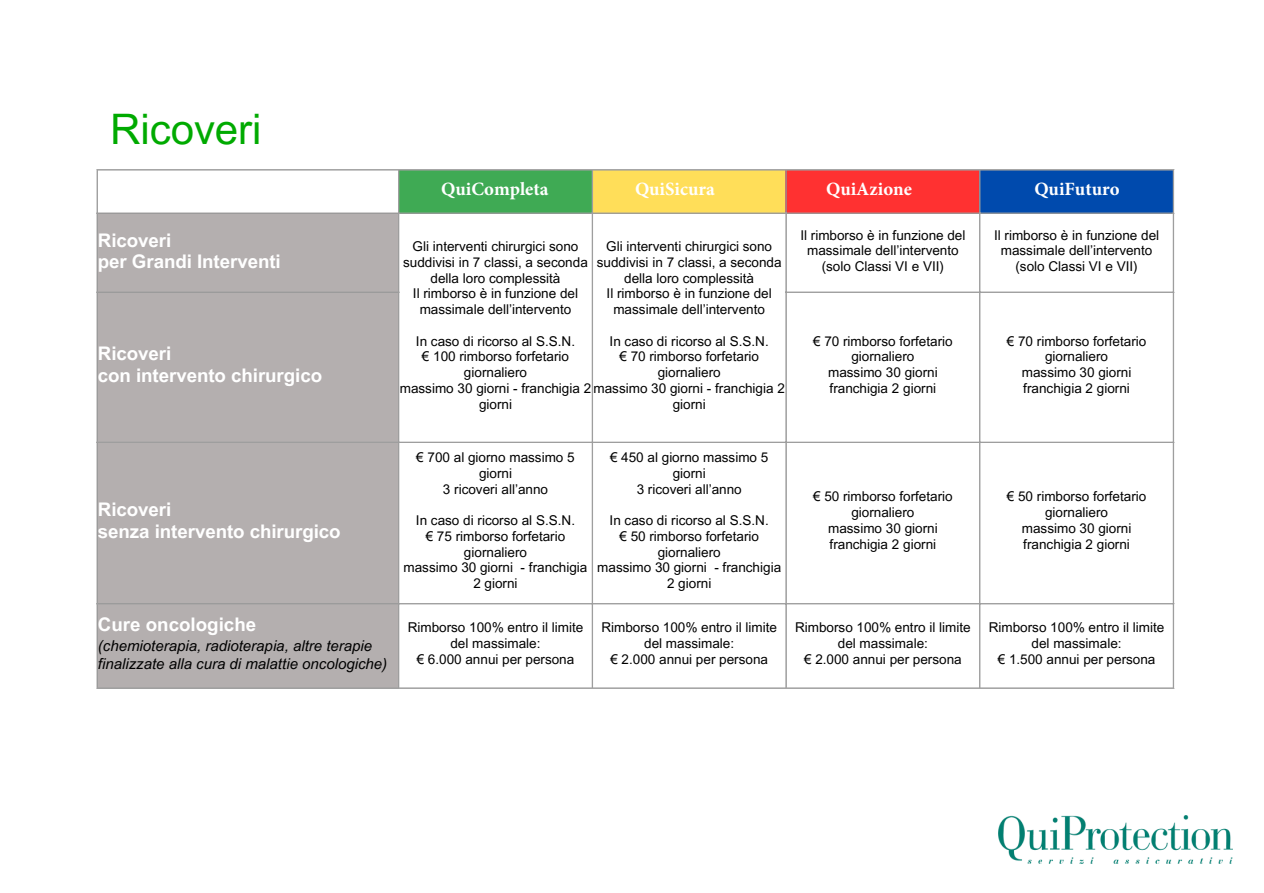
<style>
.page{position:relative;width:1264px;height:893px;background:#fff}
.page>*{position:absolute;margin:0;border:0;box-sizing:border-box;transform-origin:0 0}
.t1{font:42px "Arial MT Pro";color:#0a0}
.t2{font:700 18.75px "Arial MT Pro";letter-spacing:-.005em;color:#fff}
.t3{font:700 18.75px "Minion Pro";color:#fff}
.t4{font:italic 15px/18px "Arial MT Pro";color:#000}
.t5{font:13.5px/15.8px "Arial MT Pro";color:#000;text-align:center}
</style>
<div class="page">
<div style="left:398px;top:169px;width:194px;height:44px;background:#3faa54"></div>
<div style="left:592px;top:169px;width:194px;height:44px;background:#ffde59"></div>
<div style="left:785px;top:169px;width:195px;height:44px;background:#ff3131"></div>
<div style="left:979px;top:169px;width:194px;height:44px;background:#004aad"></div>
<div style="left:98px;top:214px;width:300px;height:473px;background:#b4afaf"></div>
<hr style="left:97px;top:170px;width:1px;height:517px;background:#9e9e9e">
<hr style="left:398px;top:170px;width:1px;height:517px;background:#9e9e9e">
<hr style="left:591px;top:170px;width:2px;height:517px;background:#9e9e9e">
<hr style="left:785px;top:170px;width:1px;height:517px;background:#9e9e9e">
<hr style="left:979px;top:170px;width:1px;height:517px;background:#9e9e9e">
<hr style="left:1172px;top:170px;width:2px;height:517px;background:#9e9e9e">
<hr style="left:97px;top:169px;width:1077px;height:1px;background:#9e9e9e">
<hr style="left:97px;top:212px;width:1077px;height:2px;background:#9e9e9e">
<hr style="left:97px;top:291px;width:302px;height:2px;background:#9e9e9e">
<hr style="left:785px;top:291px;width:389px;height:2px;background:#9e9e9e">
<hr style="left:97px;top:441px;width:1077px;height:2px;background:#9e9e9e">
<hr style="left:97px;top:603px;width:1077px;height:1px;background:#9e9e9e">
<hr style="left:97px;top:687px;width:1077px;height:1px;background:#9e9e9e">
<img style="left:998px;top:815px;width:234px;height:47px">
<h1 class="t1" style="left:110px;top:113px;width:153px">Ricoveri</h1>
<p class="t2" style="left:98px;top:233px;width:75px">Ricoveri</p>
<p class="t2" style="left:98px;top:254px;width:184px">per Grandi Interventi</p>
<p class="t2" style="left:98px;top:346px;width:75px">Ricoveri</p>
<p class="t2" style="left:98px;top:368px;width:226px">con intervento chirurgico</p>
<p class="t3" style="left:441px;top:178px;width:109px">QuiCompleta</p>
<p class="t3" style="left:635px;top:178px;width:81px">QuiSicura</p>
<p class="t3" style="left:826px;top:178px;width:87px">QuiAzione</p>
<p class="t3" style="left:1034px;top:178px;width:87px">QuiFuturo</p>
<p class="t5" style="left:403px;top:240px;width:186px">Gli interventi chirurgici sono suddivisi in 7 classi, a seconda della loro complessità</p>
<p class="t5" style="left:413px;top:287px;width:167px">Il rimborso è in funzione del massimale dell’intervento</p>
<p class="t5" style="left:416px;top:334px;width:161px">In caso di ricorso al S.S.N.</p>
<p class="t5" style="left:422px;top:350px;width:149px">€ 100 rimborso forfetario giornaliero</p>
<p class="t5" style="left:479px;top:382px;width:307px;text-align:left;text-indent:-79px">massimo 30 giorni - franchigia 2 massimo 30 giorni - franchigia 2 giorni</p>
<p class="t5" style="left:597px;top:240px;width:186px">Gli interventi chirurgici sono suddivisi in 7 classi, a seconda della loro complessità</p>
<p class="t5" style="left:606px;top:287px;width:167px">Il rimborso è in funzione del massimale dell’intervento</p>
<p class="t5" style="left:609px;top:334px;width:161px">In caso di ricorso al S.S.N.</p>
<p class="t5" style="left:619px;top:350px;width:141px">€ 70 rimborso forfetario giornaliero</p>
<p class="t5" style="left:672px;top:397px;width:35px">giorni</p>
<p class="t5" style="left:800px;top:228px;width:167px">Il rimborso è in funzione del massimale dell’intervento</p>
<p class="t5" style="left:821px;top:260px;width:124px">(solo Classi VI e VII)</p>
<p class="t5" style="left:813px;top:334px;width:141px">€ 70 rimborso forfetario giornaliero</p>
<p class="t5" style="left:828px;top:366px;width:111px">massimo 30 giorni</p>
<p class="t5" style="left:829px;top:382px;width:108px">franchigia 2 giorni</p>
<p class="t5" style="left:994px;top:228px;width:167px">Il rimborso è in funzione del massimale dell’intervento</p>
<p class="t5" style="left:1015px;top:260px;width:124px">(solo Classi VI e VII)</p>
<p class="t5" style="left:1006px;top:334px;width:141px">€ 70 rimborso forfetario giornaliero</p>
<p class="t5" style="left:1021px;top:366px;width:111px">massimo 30 giorni</p>
<p class="t5" style="left:1023px;top:382px;width:108px">franchigia 2 giorni</p>
<p class="t2" style="left:98px;top:502px;width:75px">Ricoveri</p>
<p class="t2" style="left:98px;top:523px;width:244px">senza intervento chirurgico</p>
<p class="t2" style="left:98px;top:617px;width:160px">Cure oncologiche</p>
<p class="t4" style="left:98px;top:638px;width:291px">(chemioterapia, radioterapia, altre terapie finalizzate alla cura di malattie oncologiche)</p>
<p class="t5" style="left:416px;top:451px;width:160px">€ 700 al giorno massimo 5 giorni</p>
<p class="t5" style="left:443px;top:482px;width:107px">3 ricoveri all’anno</p>
<p class="t5" style="left:416px;top:514px;width:161px">In caso di ricorso al S.S.N.</p>
<p class="t5" style="left:426px;top:530px;width:141px">€ 75 rimborso forfetario giornaliero</p>
<p class="t5" style="left:403px;top:561px;width:185px">massimo 30 giorni - franchigia<br>2 giorni</p>
<p class="t5" style="left:610px;top:451px;width:160px">€ 450 al giorno massimo 5 giorni</p>
<p class="t5" style="left:636px;top:482px;width:107px">3 ricoveri all’anno</p>
<p class="t5" style="left:609px;top:514px;width:161px">In caso di ricorso al S.S.N.</p>
<p class="t5" style="left:619px;top:530px;width:141px">€ 50 rimborso forfetario giornaliero</p>
<p class="t5" style="left:597px;top:561px;width:185px">massimo 30 giorni - franchigia<br>2 giorni</p>
<p class="t5" style="left:408px;top:621px;width:177px">Rimborso 100% entro il limite del massimale:</p>
<p class="t5" style="left:416px;top:652px;width:159px">€ 6.000 annui per persona</p>
<p class="t5" style="left:601px;top:621px;width:177px">Rimborso 100% entro il limite del massimale:</p>
<p class="t5" style="left:610px;top:652px;width:159px">€ 2.000 annui per persona</p>
<p class="t5" style="left:813px;top:490px;width:141px">€ 50 rimborso forfetario giornaliero</p>
<p class="t5" style="left:828px;top:521px;width:111px">massimo 30 giorni</p>
<p class="t5" style="left:829px;top:537px;width:108px">franchigia 2 giorni</p>
<p class="t5" style="left:795px;top:621px;width:177px">Rimborso 100% entro il limite del massimale:</p>
<p class="t5" style="left:804px;top:652px;width:159px">€ 2.000 annui per persona</p>
<p class="t5" style="left:1006px;top:490px;width:141px">€ 50 rimborso forfetario giornaliero</p>
<p class="t5" style="left:1021px;top:521px;width:111px">massimo 30 giorni</p>
<p class="t5" style="left:1023px;top:537px;width:108px">franchigia 2 giorni</p>
<p class="t5" style="left:988px;top:621px;width:177px">Rimborso 100% entro il limite del massimale:</p>
<p class="t5" style="left:997px;top:652px;width:159px">€ 1.500 annui per persona</p>
</div>
